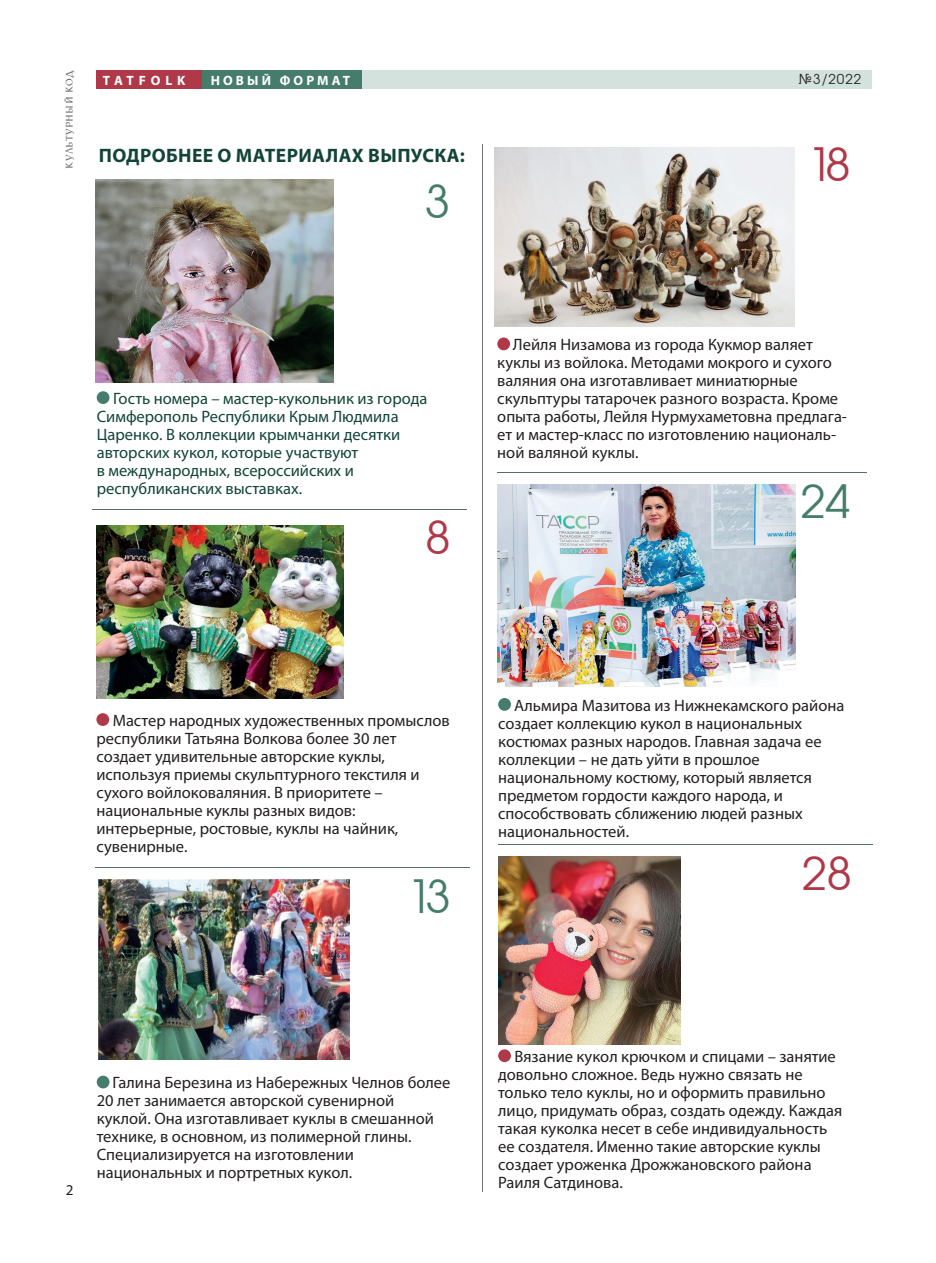
<style>
.page{position:relative;width:936px;height:1263px;background:#fff}
.page>*{position:absolute;margin:0;border:0;box-sizing:border-box;transform-origin:0 0}
.t1{font:45px "Gothic Eurasian";color:#457c6b}
.t2{font:45px "Gothic Eurasian";color:#af3948}
.t3{font:700 19.5px "TT Myriad Pro";letter-spacing:.02em;color:#124538}
.t4{font:16.5px/18px "TT Myriad Pro";color:#231f20}
.t5{font:16.5px/18px "TT Myriad Pro";color:#124538}
.t6{font:15px "TT Myriad Pro";color:#231f20}
.t7{font:700 13.5px "TT Myriad Pro";letter-spacing:.23em;color:#fff}
.t8{font:700 13.5px "TT Myriad Pro";letter-spacing:.36em;color:#fff}
.t9{font:13.5px "Gothic Eurasian";letter-spacing:.07em;color:#231f20}
.t10{font:9px "TT Lidia";letter-spacing:.03em;color:#231f20}
</style>
<div class="page">
<div style="left:196px;top:70px;width:643px;height:19px;background:#457c6b"></div>
<div style="left:97px;top:70px;width:105px;height:19px;background:#af3948"></div>
<div style="left:362px;top:70px;width:510px;height:19px;background:#d4e2dd"></div>
<img style="left:97px;top:525px;width:247px;height:173px">
<img style="left:96px;top:179px;width:238px;height:204px">
<img style="left:98px;top:880px;width:251px;height:179px">
<img style="left:497px;top:484px;width:298px;height:203px">
<div style="left:97px;top:391px;width:12px;height:13px;background:#457c6b;border-radius:50%"></div>
<img style="left:498px;top:856px;width:182px;height:189px">
<div style="left:97px;top:1076px;width:12px;height:12px;background:#457c6b;border-radius:50%"></div>
<div style="left:96px;top:713px;width:13px;height:13px;background:#af3948;border-radius:50%"></div>
<div style="left:497px;top:337px;width:13px;height:13px;background:#af3948;border-radius:50%"></div>
<img style="left:494px;top:148px;width:300px;height:179px">
<div style="left:498px;top:698px;width:13px;height:13px;background:#457c6b;border-radius:50%"></div>
<hr style="left:96px;top:867px;width:374px;height:1px;background:#566d64">
<hr style="left:93px;top:509px;width:374px;height:1px;background:#566d64">
<hr style="left:497px;top:472px;width:369px;height:1px;background:#566d64">
<hr style="left:498px;top:844px;width:374px;height:1px;background:#566d64">
<div style="left:498px;top:1049px;width:13px;height:13px;background:#af3948;border-radius:50%"></div>
<hr style="left:482px;top:144px;width:1px;height:1048px;background:#727477">
<p class="t10" style="left:65px;top:169px;width:100px;rotate:-90deg">КУЛЬТУРНЫЙ КОД</p>
<p class="t8" style="left:103px;top:71px;width:84px">TATFOLK</p>
<p class="t7" style="left:211px;top:71px;width:141px">НОВЫЙ ФОРМАТ</p>
<p class="t9" style="left:798px;top:71px;width:64px">¹3/2022</p>
<p class="t3" style="left:99px;top:142px;width:367px">ПОДРОБНЕЕ О МАТЕРИАЛАХ ВЫПУСКА:</p>
<h1 class="t2" style="left:807px;top:138px;width:45px">18</h1>
<h1 class="t1" style="left:425px;top:174px;width:26px">3</h1>
<p class="t5" style="left:97px;top:389px;width:332px;text-indent:16px">Гость номера – мастер-кукольник из города Симферополь Республики Крым Людмила Царенко. В коллекции крымчанки десятки авторских кукол, которые участвуют<br>в международных, всероссийских и республиканских выставках.</p>
<h1 class="t2" style="left:425px;top:511px;width:26px">8</h1>
<p class="t4" style="left:497px;top:335px;width:351px;text-indent:16px">Лейля Низамова из города Кукмор валяет куклы из войлока. Методами мокрого и сухого валяния она изготавливает миниатюрные скульптуры татарочек разного возраста. Кроме опыта работы, Лейля Нурмухаметовна предлага&shy;ет и мастер-класс по изготовлению националь&shy;ной валяной куклы.</p>
<h1 class="t1" style="left:800px;top:474px;width:51px">24</h1>
<p class="t4" style="left:96px;top:711px;width:355px;text-indent:16px">Мастер народных художественных промыслов республики Татьяна Волкова более 30 лет создает удивительные авторские куклы, используя приемы скульптурного текстиля и сухого войлоковаляния. В приоритете – национальные куклы разных видов: интерьерные, ростовые, куклы на чайник, сувенирные.</p>
<h1 class="t1" style="left:407px;top:870px;width:45px">13</h1>
<p class="t4" style="left:498px;top:696px;width:348px;text-indent:16px">Альмира Мазитова из Нижнекамского района создает коллекцию кукол в национальных костюмах разных народов. Главная задача ее коллекции – не дать уйти в прошлое национальному костюму, который является предметом гордости каждого народа, и способствовать сближению людей разных национальностей.</p>
<h1 class="t2" style="left:802px;top:847px;width:51px">28</h1>
<p class="t6" style="left:66px;top:1181px;width:9px">2</p>
<p class="t4" style="left:97px;top:1074px;width:355px;text-indent:16px">Галина Березина из Набережных Челнов более 20 лет занимается авторской сувенирной куклой. Она изготавливает куклы в смешанной технике, в основном, из полимерной глины.<br>Специализируется на изготовлении национальных и портретных кукол.</p>
<p class="t4" style="left:498px;top:1047px;width:346px;text-indent:16px">Вязание кукол крючком и спицами – занятие довольно сложное. Ведь нужно связать не только тело куклы, но и оформить правильно лицо, придумать образ, создать одежду. Каждая такая куколка несет в себе индивидуальность ее создателя. Именно такие авторские куклы создает уроженка Дрожжановского района Раиля Сатдинова.</p>
</div>
